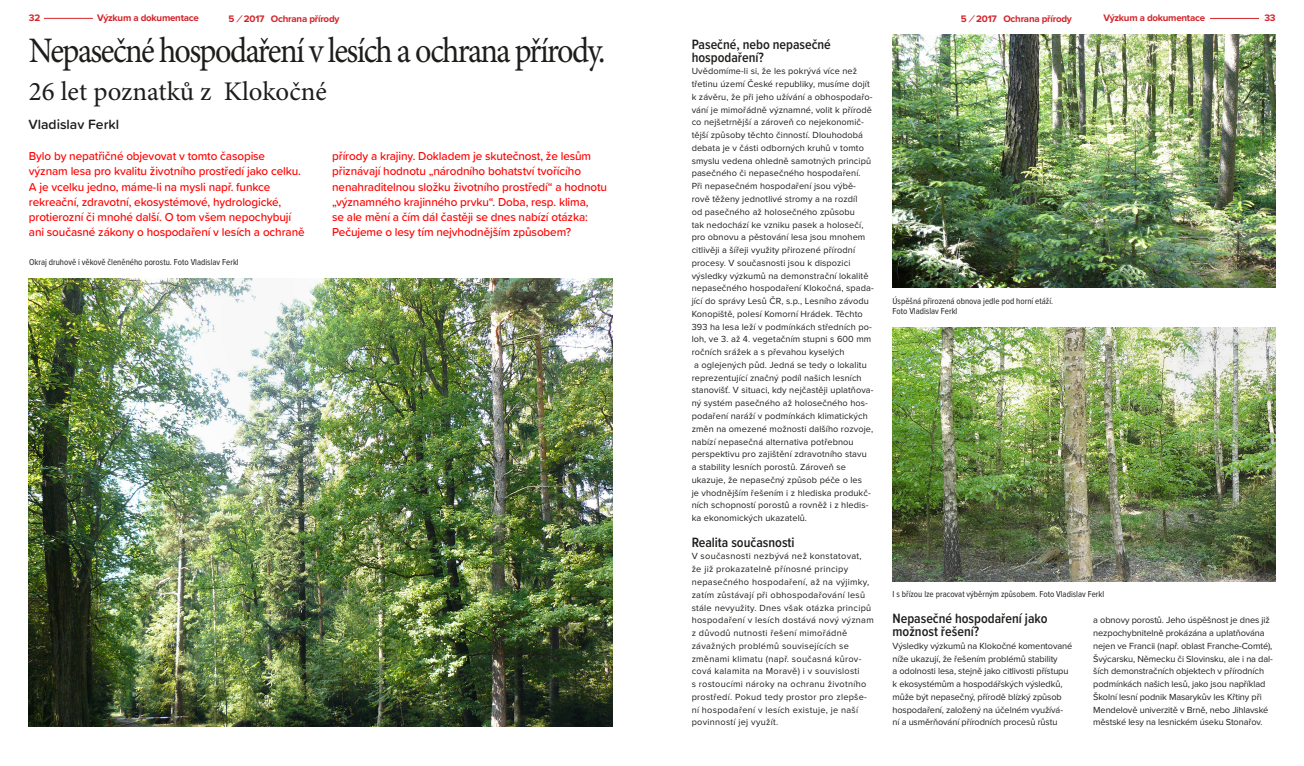
<style>
.page{position:relative;width:1304px;height:766px;background:#fff}
.page>*{position:absolute;margin:0;border:0;box-sizing:border-box;transform-origin:0 0}
.nadpis_patkovy{font:35.9px "Minion Pro";letter-spacing:-.05em;color:#1d1d1b;scale:.9 1}
.podtitul_hlavni{font:26.9px "Minion Pro";color:#1d1d1b}
.mezititulek{font:600 13.9px/12.8px "Proxima Nova Cond";color:#1d1d1b}
.chlebovka{font:600 13.9px/12.8px "Proxima Nova Cond";color:#1d1d1b}
.autor_clanku{font:600 13.9px "Proxima Soft";color:#1d1d1b}
.perex{font:500 12px/15.1px "Proxima Soft";letter-spacing:-.01em;color:#f00}
.t1{font:700 9.8px "Proxima Nova";letter-spacing:-.025em;color:#d3242a}
.chlebovka-2{font:9.2px/12.8px "Proxima Nova";letter-spacing:.01em;color:#1d1d1b}
.chlebovka-3{font:9.2px/12.8px "Proxima Nova";letter-spacing:-.01em;color:#1d1d1b}
.chlebovka-4{font:9.2px/12.8px "Proxima Nova";letter-spacing:.03em;color:#1d1d1b}
.titulky_foto{font:9px/10.8px "Proxima Nova Cond";color:#1d1d1b}
.s1{font-style:italic}
</style>
<div class="page">
<img style="left:28px;top:278px;width:585px;height:448px">
<img style="left:892px;top:34px;width:384px;height:253px">
<img style="left:892px;top:328px;width:384px;height:253px">
<hr style="left:1210px;top:18px;width:49px;height:1px;background:#d3242a">
<hr style="left:44px;top:18px;width:49px;height:1px;background:#d3242a">
<p class="t1" style="left:29px;top:11px;width:13px">32</p>
<p class="t1" style="left:97px;top:11px;width:103px">Výzkum a dokumentace</p>
<p class="t1" style="left:228px;top:11px;width:113px">5 <span class="s1">/</span>2017 Ochrana přírody</p>
<p class="t1" style="left:961px;top:11px;width:113px">5 <span class="s1">/</span>2017 Ochrana přírody</p>
<p class="t1" style="left:1103px;top:11px;width:103px">Výzkum a dokumentace</p>
<p class="t1" style="left:1264px;top:11px;width:13px">33</p>
<p class="nadpis_patkovy" style="left:29px;top:26px;width:642px">Nepasečné hospodaření v lesích a ochrana přírody.</p>
<p class="podtitul_hlavni" style="left:29px;top:73px;width:299px">26 let poznatků z Klokočné</p>
<p class="autor_clanku" style="left:28px;top:114px;width:92px">Vladislav Ferkl</p>
<p class="perex" style="left:29px;top:148px;width:277px">Bylo by nepatřičné objevovat v tomto časopise význam lesa pro kvalitu životního prostředí jako celku.<br>A je vcelku jedno, máme-li na mysli např. funkce rekreační, zdravotní, ekosystémové, hydrologické, protierozní či mnohé další. O tom všem nepochybují ani současné zákony o hospodaření v lesích a ochraně</p>
<p class="perex" style="left:332px;top:148px;width:276px">přírody a krajiny. Dokladem je skutečnost, že lesům přiznávají hodnotu „národního bohatství tvořícího nenahraditelnou složku životního prostředí“ a hodnotu „významného krajinného prvku“. Doba, resp. klima,<br>se ale mění a čím dál častěji se dnes nabízí otázka:<br>Pečujeme o lesy tím nejvhodnějším způsobem?</p>
<p class="titulky_foto" style="left:29px;top:256px;width:211px">Okraj druhově i věkově členěného porostu. Foto Vladislav Ferkl</p>
<p class="mezititulek" style="left:692px;top:37px;width:141px">Pasečné, nebo nepasečné hospodaření?</p>
<p class="chlebovka-2" style="left:692px;top:64px;width:184px">Uvědomíme-li si, že les pokrývá více než třetinu území České republiky, musíme dojít k závěru, že při jeho užívání a obhospodařo&shy;vání je mimořádně významné, volit k přírodě co nejšetrnější a zároveň co nejekonomič&shy;tější způsoby těchto činností. Dlouhodobá debata je v části odborných kruhů v tomto smyslu vedena ohledně samotných principů pasečného či nepasečného hospodaření.<br>Při nepasečném hospodaření jsou výbě&shy;rově těženy jednotlivé stromy a na rozdíl<br>od pasečného až holosečného způsobu<br>tak nedochází ke vzniku pasek a holosečí, pro obnovu a pěstování lesa jsou mnohem citlivěji a šířeji využity přirozené přírodní procesy. V současnosti jsou k dispozici výsledky výzkumů na demonstrační lokalitě nepasečného hospodaření Klokočná, spada&shy;jící do správy Lesů ČR, s.p., Lesního závodu Konopiště, polesí Komorní Hrádek. Těchto 393 ha lesa leží v podmínkách středních po&shy;loh, ve 3. až 4. vegetačním stupni s 600 mm ročních srážek a s převahou kyselých<br>a oglejených půd. Jedná se tedy o lokalitu reprezentující značný podíl našich lesních stanovišť. V situaci, kdy nejčastěji uplatňova&shy;ný systém pasečného až holosečného hos&shy;podaření naráží v podmínkách klimatických změn na omezené možnosti dalšího rozvoje, nabízí nepasečná alternativa potřebnou perspektivu pro zajištění zdravotního stavu a stability lesních porostů. Zároveň se ukazuje, že nepasečný způsob péče o les<br>je vhodnějším řešením i z hlediska produkč&shy;ních schopností porostů a rovněž i z hledis&shy;ka ekonomických ukazatelů.</p>
<p class="mezititulek" style="left:692px;top:535px;width:104px">Realita současnosti</p>
<p class="chlebovka-4" style="left:692px;top:549px;width:184px">V současnosti nezbývá než konstatovat,<br>že již prokazatelně přínosné principy nepasečného hospodaření, až na výjimky, zatím zůstávají při obhospodařování lesů stále nevyužity. Dnes však otázka principů hospodaření v lesích dostává nový význam z důvodů nutnosti řešení mimořádně závažných problémů souvisejících se změnami klimatu (např. současná kůrov&shy;cová kalamita na Moravě) i v souvislosti<br>s rostoucími nároky na ochranu životního prostředí. Pokud tedy prostor pro zlepše&shy;ní hospodaření v lesích existuje, je naší povinností jej využít.</p>
<p class="titulky_foto" style="left:892px;top:295px;width:162px">Úspěšná přirozená obnova jedle pod horní etáží.<br>Foto Vladislav Ferkl</p>
<p class="titulky_foto" style="left:892px;top:588px;width:213px">I s břízou lze pracovat výběrným způsobem. Foto Vladislav Ferkl</p>
<p class="chlebovka" style="left:892px;top:611px;width:156px">Nepasečné hospodaření jako možnost řešení?</p>
<p class="chlebovka-3" style="left:892px;top:638px;width:181px">Výsledky výzkumů na Klokočné komentované níže ukazují, že řešením problémů stability<br>a odolnosti lesa, stejně jako citlivosti přístupu k ekosystémům a hospodářských výsledků, může být nepasečný, přírodě blízký způsob hospodaření, založený na účelném využívá&shy;ní a usměrňování přírodních procesů růstu</p>
<p class="chlebovka-3" style="left:1093px;top:613px;width:181px">a obnovy porostů. Jeho úspěšnost je dnes již nezpochybnitelně prokázána a uplatňována nejen ve Francii (např. oblast Franche-Comté), Švýcarsku, Německu či Slovinsku, ale i na dal&shy;ších demonstračních objektech v přírodních podmínkách našich lesů, jako jsou například Školní lesní podnik Masarykův les Křtiny při Mendelově univerzitě v Brně, nebo Jihlavské městské lesy na lesnickém úseku Stonařov.</p>
</div>
